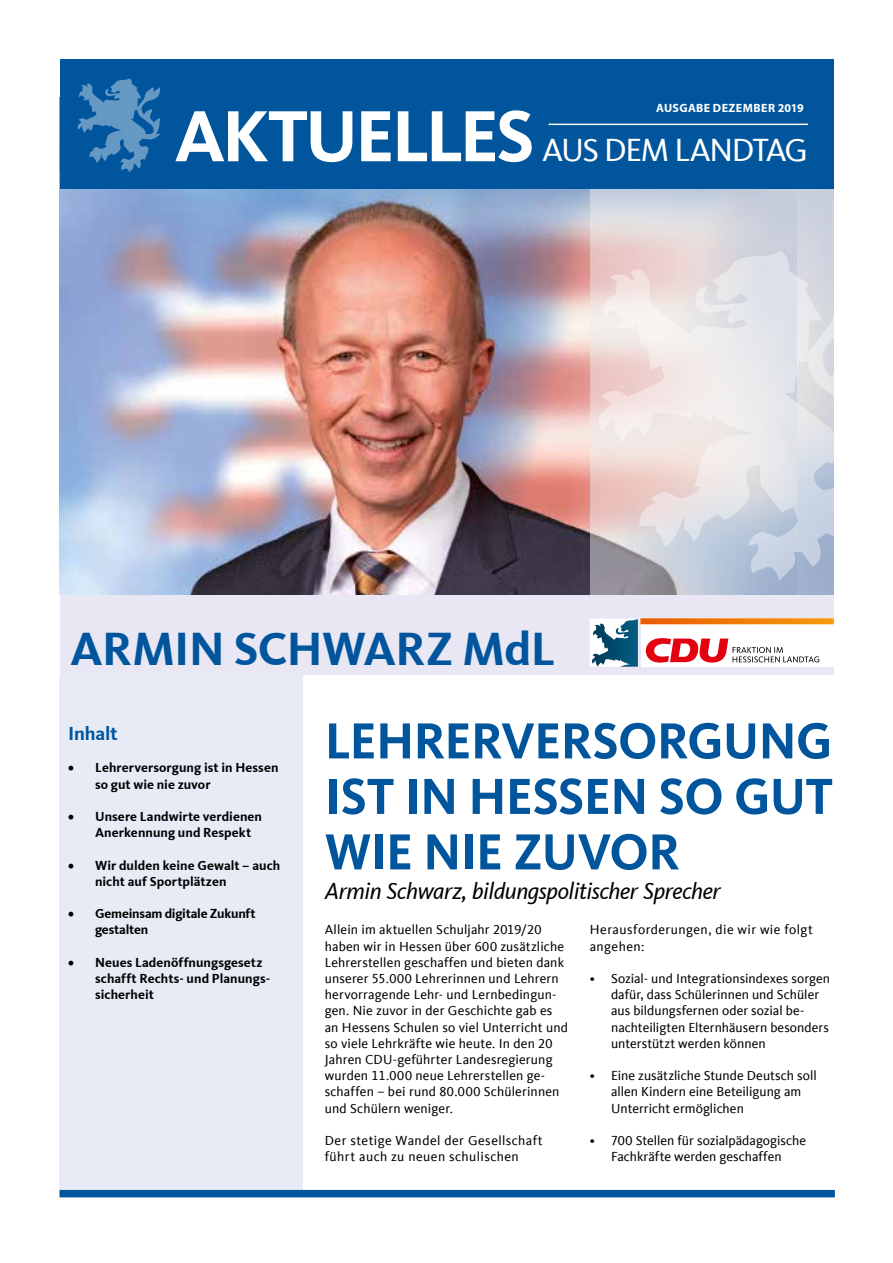
<style>
.page{position:relative;width:893px;height:1263px;background:#fff}
.page>*{position:absolute;margin:0;border:0;box-sizing:border-box;transform-origin:0 0}
.t1{font:700 75px "CDU Kievit Tab";letter-spacing:-.045em;color:#fff}
.t2{font:700 52.5px/55.5px "CDU Kievit Tab";letter-spacing:-.01em;color:#00559d;text-align:justify}
.t3{font:700 48px "CDU Kievit Tab";letter-spacing:-.01em;color:#00559d}
.t4{font:33px "CDU Kievit Tab";letter-spacing:-.045em;color:#fff}
.t5{font:italic 24px "CDU Kievit Tab";letter-spacing:-.02em;color:#000}
.t6{font:700 19.5px "CDU Kievit Tab";letter-spacing:-.01em;color:#00559d}
.t7{font:13.5px/16.2px "CDU Kievit Tab";letter-spacing:.01em;color:#000}
.t8{font:700 13.5px/16.2px "CDU Kievit Tab";letter-spacing:.005em;color:#000}
.t9{font:13.5px/16.2px "CDU Kievit Tab";letter-spacing:.03em;color:#000}
.t10{font:700 13.5px/16.2px "CDU Kievit Tab";letter-spacing:-.015em;color:#000}
.t11{font:700 12px "Myriad Pro";letter-spacing:.035em;color:#fff}
</style>
<div class="page">
<div style="left:60px;top:675px;width:243px;height:519px;background:#e7ebf6"></div>
<div style="left:60px;top:60px;width:773px;height:615px;background:#e8e7f3"></div>
<img style="left:60px;top:189px;width:530px;height:405px">
<div style="left:60px;top:60px;width:773px;height:129px;background:#00559d"></div>
<svg style="left:77px;top:78px;width:83px;height:94px"></svg>
<hr style="left:549px;top:124px;width:259px;height:1px;background:#fff">
<div style="left:641px;top:624px;width:192px;height:43px;background:#fff"></div>
<img style="left:641px;top:619px;width:192px;height:5px">
<svg style="left:645px;top:638px;width:174px;height:25px"></svg>
<img style="left:590px;top:619px;width:48px;height:48px">
<svg style="left:590px;top:189px;width:243px;height:405px;background:#cccbd5"></svg>
<svg style="left:596px;top:251px;width:237px;height:329px"></svg>
<div style="left:60px;top:1190px;width:775px;height:7px;background:#00559d"></div>
<h1 class="t1" style="left:174px;top:92px;width:362px">AKTUELLES</h1>
<p class="t11" style="left:656px;top:100px;width:149px">AUSGABE DEZEMBER 2019</p>
<h3 class="t4" style="left:542px;top:132px;width:267px">AUS DEM LANDTAG</h3>
<h3 class="t3" style="left:70px;top:621px;width:487px">ARMIN SCHWARZ MdL</h3>
<h3 class="t6" style="left:68px;top:722px;width:51px">Inhalt</h3>
<h2 class="t2" style="left:325px;top:713px;width:510px">LEHRERVERSORGUNG IST IN HESSEN SO GUT WIE NIE ZUVOR</h2>
<h3 class="t5" style="left:325px;top:877px;width:398px">Armin Schwarz, bildungspolitischer Sprecher</h3>
<p class="t7" style="left:325px;top:922px;width:245px">Allein im aktuellen Schuljahr 2019/20 haben wir in Hessen über 600 zusätzliche Lehrerstellen geschaffen und bieten dank unserer 55.000 Lehrerinnen und Lehrern hervorragende Lehr- und Lernbedingun&shy;gen. Nie zuvor in der Geschichte gab es an Hessens Schulen so viel Unterricht und so viele Lehrkräfte wie heute. In den 20<br>Jahren CDU-geführter Landesregierung wurden 11.000 neue Lehrerstellen ge&shy;schaffen – bei rund 80.000 Schülerinnen und Schülern weniger.</p>
<p class="t9" style="left:325px;top:1132px;width:219px">Der stetige Wandel der Gesellschaft führt auch zu neuen schulischen</p>
<p class="t8" style="left:95px;top:760px;width:185px;text-indent:-27px">• Lehrerversorgung ist in Hessen so gut wie nie zuvor</p>
<p class="t8" style="left:95px;top:808px;width:168px;text-indent:-27px">• Unsere Landwirte verdienen<br>Anerkennung und Respekt</p>
<p class="t8" style="left:95px;top:857px;width:187px;text-indent:-27px">• Wir dulden keine Gewalt – auch nicht auf Sportplätzen</p>
<p class="t10" style="left:95px;top:905px;width:162px;text-indent:-27px">• Gemeinsam digitale Zukunft gestalten</p>
<p class="t8" style="left:95px;top:954px;width:177px;text-indent:-27px">• Neues Ladenöffnungsgesetz schafft Rechts- und Planungs&shy;sicherheit</p>
<p class="t9" style="left:590px;top:922px;width:225px">Herausforderungen, die wir wie folgt angehen:</p>
<p class="t7" style="left:611px;top:970px;width:221px;text-indent:-21px">• Sozial- und Integrationsindexes sorgen dafür, dass Schülerinnen und Schüler aus bildungsfernen oder sozial be&shy;nachteiligten Elternhäusern besonders unterstützt werden können</p>
<p class="t7" style="left:611px;top:1068px;width:207px;text-indent:-21px">• Eine zusätzliche Stunde Deutsch soll allen Kindern eine Beteiligung am<br>Unterricht ermöglichen</p>
<p class="t7" style="left:590px;top:1132px;width:218px;text-align:center">• 700 Stellen für sozialpädagogische<br>Fachkräfte werden geschaffen</p>
</div>
